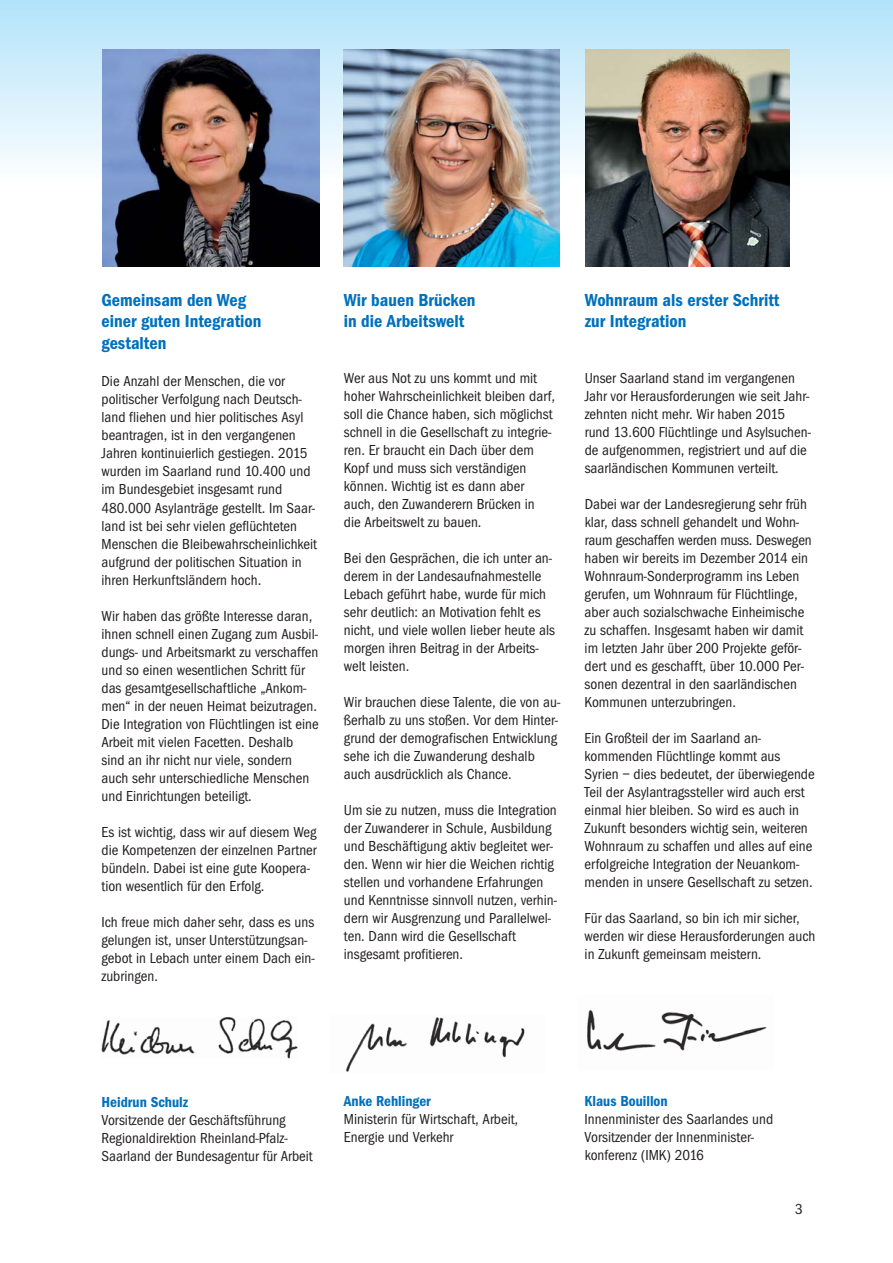
<style>
.page{position:relative;width:893px;height:1263px;background:#fff}
.page>*{position:absolute;margin:0;border:0;box-sizing:border-box;transform-origin:0 0}
.t1{font:600 condensed 18px/21.6px "Franklin Gothic";color:#0071bc}
.t2{font:condensed 15px/18px "Franklin Gothic";color:#231f20}
.t3{font:600 condensed 15px "Franklin Gothic";color:#0071bc}
</style>
<div class="page">
<div style="left:0;top:0;width:892px;height:178px;background:linear-gradient(to bottom,#b2e3fa,#f9fcfe)"></div>
<img style="left:103px;top:49px;width:216px;height:217px">
<img style="left:343px;top:49px;width:216px;height:217px">
<img style="left:585px;top:49px;width:204px;height:217px">
<img style="left:345px;top:1017px;width:180px;height:55px">
<img style="left:101px;top:1017px;width:196px;height:41px">
<img style="left:587px;top:1010px;width:180px;height:41px">
<p class="t1" style="left:101px;top:290px;width:161px">Gemeinsam den Weg einer guten Integration gestalten</p>
<p class="t2" style="left:101px;top:374px;width:217px">Die Anzahl der Menschen, die vor politischer Verfolgung nach Deutsch&shy;land fliehen und hier politisches Asyl beantragen, ist in den vergangenen Jahren kontinuierlich gestiegen. 2015 wurden im Saarland rund 10.400 und im Bundesgebiet insgesamt rund 480.000 Asylanträge gestellt. Im Saar&shy;land ist bei sehr vielen geflüchteten Menschen die Bleibewahrscheinlichkeit aufgrund der politischen Situation in ihren Herkunftsländern hoch.</p>
<p class="t2" style="left:101px;top:608px;width:219px">Wir haben das größte Interesse daran, ihnen schnell einen Zugang zum Ausbil&shy;dungs- und Arbeitsmarkt zu verschaffen und so einen wesentlichen Schritt für das gesamtgesellschaftliche „Ankom&shy;men“ in der neuen Heimat beizutragen.<br>Die Integration von Flüchtlingen ist eine Arbeit mit vielen Facetten. Deshalb sind an ihr nicht nur viele, sondern auch sehr unterschiedliche Menschen und Einrichtungen beteiligt.</p>
<p class="t2" style="left:101px;top:824px;width:217px">Es ist wichtig, dass wir auf diesem Weg die Kompetenzen der einzelnen Partner bündeln. Dabei ist eine gute Koopera&shy;tion wesentlich für den Erfolg.</p>
<p class="t2" style="left:101px;top:914px;width:215px">Ich freue mich daher sehr, dass es uns gelungen ist, unser Unterstützungsan&shy;gebot in Lebach unter einem Dach ein&shy;zubringen.</p>
<p class="t1" style="left:344px;top:290px;width:133px">Wir bauen Brücken in die Arbeitswelt</p>
<p class="t2" style="left:344px;top:370px;width:213px">Wer aus Not zu uns kommt und mit hoher Wahrscheinlichkeit bleiben darf, soll die Chance haben, sich möglichst schnell in die Gesellschaft zu integrie&shy;ren. Er braucht ein Dach über dem Kopf und muss sich verständigen können. Wichtig ist es dann aber auch, den Zuwanderern Brücken in die Arbeitswelt zu bauen.</p>
<p class="t2" style="left:344px;top:550px;width:212px">Bei den Gesprächen, die ich unter an&shy;derem in der Landesaufnahmestelle Lebach geführt habe, wurde für mich sehr deutlich: an Motivation fehlt es nicht, und viele wollen lieber heute als morgen ihren Beitrag in der Arbeits&shy;welt leisten.</p>
<p class="t2" style="left:344px;top:694px;width:218px">Wir brauchen diese Talente, die von au&shy;ßerhalb zu uns stoßen. Vor dem Hinter&shy;grund der demografischen Entwicklung sehe ich die Zuwanderung deshalb auch ausdrücklich als Chance.</p>
<p class="t2" style="left:344px;top:802px;width:215px">Um sie zu nutzen, muss die Integration der Zuwanderer in Schule, Ausbildung und Beschäftigung aktiv begleitet wer&shy;den. Wenn wir hier die Weichen richtig stellen und vorhandene Erfahrungen und Kenntnisse sinnvoll nutzen, verhin&shy;dern wir Ausgrenzung und Parallelwel&shy;ten. Dann wird die Gesellschaft insgesamt profitieren.</p>
<p class="t1" style="left:584px;top:290px;width:196px">Wohnraum als erster Schritt zur Integration</p>
<p class="t2" style="left:584px;top:370px;width:228px">Unser Saarland stand im vergangenen Jahr vor Herausforderungen wie seit Jahr&shy;zehnten nicht mehr. Wir haben 2015 rund 13.600 Flüchtlinge und Asylsuchen&shy;de aufgenommen, registriert und auf die saarländischen Kommunen verteilt.</p>
<p class="t2" style="left:584px;top:496px;width:229px">Dabei war der Landesregierung sehr früh klar, dass schnell gehandelt und Wohn&shy;raum geschaffen werden muss. Deswegen haben wir bereits im Dezember 2014 ein Wohnraum-Sonderprogramm ins Leben gerufen, um Wohnraum für Flüchtlinge, aber auch sozialschwache Einheimische zu schaffen. Insgesamt haben wir damit im letzten Jahr über 200 Projekte geför&shy;dert und es geschafft, über 10.000 Per&shy;sonen dezentral in den saarländischen Kommunen unterzubringen.</p>
<p class="t2" style="left:584px;top:730px;width:231px">Ein Großteil der im Saarland an&shy;kommenden Flüchtlinge kommt aus Syrien – dies bedeutet, der überwiegende Teil der Asylantragssteller wird auch erst einmal hier bleiben. So wird es auch in Zukunft besonders wichtig sein, weiteren Wohnraum zu schaffen und alles auf eine erfolgreiche Integration der Neuankom&shy;menden in unsere Gesellschaft zu setzen.</p>
<p class="t2" style="left:584px;top:910px;width:232px">Für das Saarland, so bin ich mir sicher, werden wir diese Herausforderungen auch in Zukunft gemeinsam meistern.</p>
<p class="t3" style="left:101px;top:1096px;width:88px">Heidrun Schulz</p>
<p class="t2" style="left:101px;top:1112px;width:213px">Vorsitzende der Geschäftsführung<br>Regionaldirektion Rheinland-Pfalz-<br>Saarland der Bundesagentur für Arbeit</p>
<p class="t3" style="left:344px;top:1095px;width:88px">Anke Rehlinger</p>
<p class="t2" style="left:344px;top:1111px;width:176px">Ministerin für Wirtschaft, Arbeit,<br>Energie und Verkehr</p>
<p class="t3" style="left:584px;top:1095px;width:84px">Klaus Bouillon</p>
<p class="t2" style="left:584px;top:1111px;width:190px">Innenminister des Saarlandes und<br>Vorsitzender der Innenminister&shy;konferenz (IMK) 2016</p>
<p class="t2" style="left:795px;top:1200px;width:9px">3</p>
</div>
